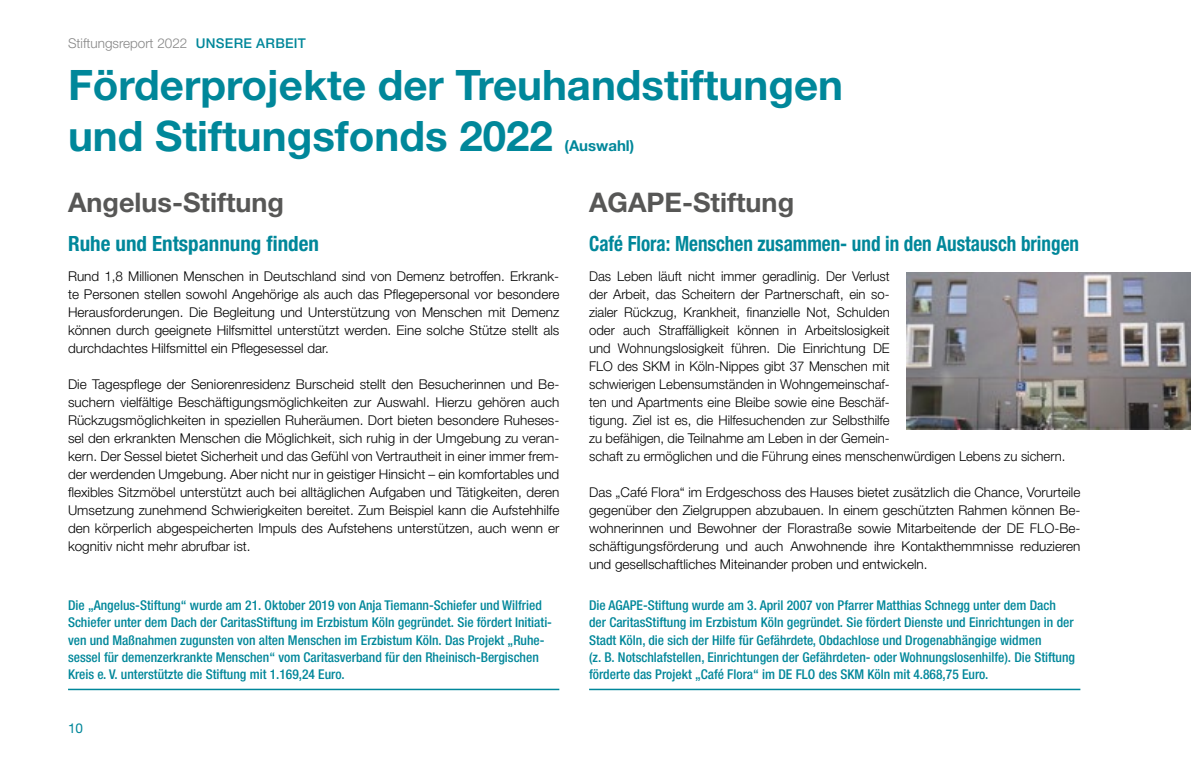
<style>
.page{position:relative;width:1191px;height:766px;background:#fff}
.page>*{position:absolute;margin:0;border:0;box-sizing:border-box;transform-origin:0 0}
.t1{font:700 42px/51px "Helvetica Neue LT Pro";color:#00879a}
.t2{font:700 27px "Helvetica Neue LT Pro";color:#575756}
.t3{font:700 condensed 21px "Helvetica Neue LT Pro";color:#00879a;scale:.91 1}
.t4{font:700 condensed 21px "Helvetica Neue LT Pro";color:#00879a}
.t5{font:700 15px "Helvetica Neue LT Pro";color:#00879a}
.t6{font:300 13.5px/18px "Helvetica Neue LT Pro";color:#000;text-align:justify}
.t7{font:500 condensed 13.5px/17.2px "Helvetica Neue LT Pro";color:#00879a}
.t8{font:300 13.5px "Helvetica Neue LT Pro";color:#878787}
.t9{font:13.5px "Helvetica Neue LT Pro";color:#00879a}
.s1{font-weight:500;color:#00879a}
</style>
<div class="page">
<img style="left:906px;top:272px;width:284px;height:158px">
<hr style="left:589px;top:688px;width:491px;height:2px;background:#00879a">
<hr style="left:68px;top:688px;width:491px;height:2px;background:#00879a">
<p class="t8" style="left:68px;top:35px;width:239px">Stiftungsreport 2022 <span class="s1">UNSERE ARBEIT</span></p>
<h1 class="t1" style="left:68px;top:59px;width:776px">Förderprojekte der Treuhandstiftungen und Stiftungsfonds 2022</h1>
<p class="t5" style="left:564px;top:137px;width:71px">(Auswahl)</p>
<h2 class="t2" style="left:589px;top:186px;width:206px">AGAPE-Stiftung</h2>
<h3 class="t3" style="left:589px;top:231px;width:540px">Café Flora: Menschen zusammen- und in den Austausch bringen</h3>
<p class="t6" style="left:589px;top:267px;width:478px;text-align:left">Das Leben läuft nicht immer geradlinig. Der Verlust<br>der Arbeit, das Scheitern der Partnerschaft, ein so-<br>zialer Rückzug, Krankheit, finanzielle Not, Schulden<br>oder auch Straffälligkeit können in Arbeitslosigkeit<br>und Wohnungslosigkeit führen. Die Einrichtung DE<br>FLO des SKM in Köln-Nippes gibt 37 Menschen mit<br>schwierigen Lebensumständen in Wohngemeinschaf-<br>ten und Apartments eine Bleibe sowie eine Beschäf-<br>tigung. Ziel ist es, die Hilfesuchenden zur Selbsthilfe<br>zu befähigen, die Teilnahme am Leben in der Gemein-<br>schaft zu ermöglichen und die Führung eines menschenwürdigen Lebens zu sichern.</p>
<p class="t6" style="left:589px;top:483px;width:493px">Das „Café Flora“ im Erdgeschoss des Hauses bietet zusätzlich die Chance, Vorurteile gegenüber den Zielgruppen abzubauen. In einem geschützten Rahmen können Be&shy;wohnerinnen und Bewohner der Florastraße sowie Mitarbeitende der DE FLO-Be&shy;schäftigungsförderung und auch Anwohnende ihre Kontakthemmnisse reduzieren und gesellschaftliches Miteinander proben und entwickeln.</p>
<p class="t7" style="left:589px;top:596px;width:487px">Die AGAPE-Stiftung wurde am 3. April 2007 von Pfarrer Matthias Schnegg unter dem Dach der CaritasStiftung im Erzbistum Köln gegründet. Sie fördert Dienste und Einrichtungen in der Stadt Köln, die sich der Hilfe für Gefährdete, Obdachlose und Drogenabhängige widmen<br>(z. B. Notschlafstellen, Einrichtungen der Gefährdeten- oder Wohnungslosenhilfe). Die Stiftung förderte das Projekt „Café Flora“ im DE FLO des SKM Köln mit 4.868,75 Euro.</p>
<h2 class="t2" style="left:68px;top:186px;width:217px">Angelus-Stiftung</h2>
<h3 class="t4" style="left:68px;top:231px;width:252px">Ruhe und Entspannung finden</h3>
<p class="t6" style="left:68px;top:267px;width:493px">Rund 1,8 Millionen Menschen in Deutschland sind von Demenz betroffen. Erkrank&shy;te Personen stellen sowohl Angehörige als auch das Pflegepersonal vor besondere Herausforderungen. Die Begleitung und Unterstützung von Menschen mit Demenz können durch geeignete Hilfsmittel unterstützt werden. Eine solche Stütze stellt als durchdachtes Hilfsmittel ein Pflegesessel dar.</p>
<p class="t6" style="left:68px;top:375px;width:493px">Die Tagespflege der Seniorenresidenz Burscheid stellt den Besucherinnen und Be&shy;suchern vielfältige Beschäftigungsmöglichkeiten zur Auswahl. Hierzu gehören auch Rückzugsmöglichkeiten in speziellen Ruheräumen. Dort bieten besondere Ruheses&shy;sel den erkrankten Menschen die Möglichkeit, sich ruhig in der Umgebung zu veran&shy;kern. Der Sessel bietet Sicherheit und das Gefühl von Vertrautheit in einer immer frem&shy;der werdenden Umgebung. Aber nicht nur in geistiger Hinsicht – ein komfortables und flexibles Sitzmöbel unterstützt auch bei alltäglichen Aufgaben und Tätigkeiten, deren Umsetzung zunehmend Schwierigkeiten bereitet. Zum Beispiel kann die Aufstehhilfe den körperlich abgespeicherten Impuls des Aufstehens unterstützen, auch wenn er kognitiv nicht mehr abrufbar ist.</p>
<p class="t7" style="left:68px;top:596px;width:485px">Die „Angelus-Stiftung“ wurde am 21. Oktober 2019 von Anja Tiemann-Schiefer und Wilfried Schiefer unter dem Dach der CaritasStiftung im Erzbistum Köln gegründet. Sie fördert Initiati&shy;ven und Maßnahmen zugunsten von alten Menschen im Erzbistum Köln. Das Projekt „Ruhe&shy;sessel für demenzerkrankte Menschen“ vom Caritasverband für den Rheinisch-Bergischen Kreis e. V. unterstützte die Stiftung mit 1.169,24 Euro.</p>
<p class="t9" style="left:68px;top:719px;width:17px">10</p>
</div>
